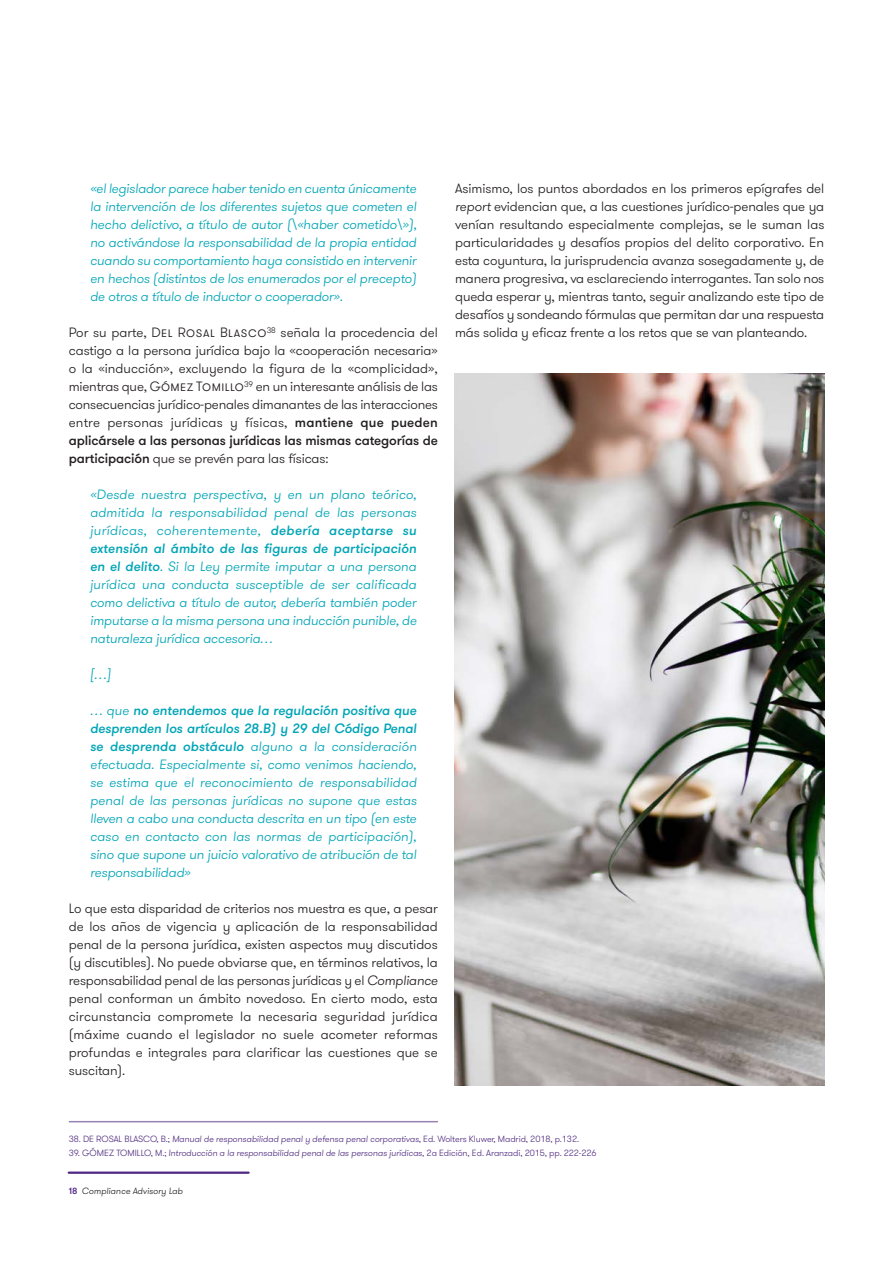
<style>
.page{position:relative;width:893px;height:1263px;background:#fff}
.page>*{position:absolute;margin:0;border:0;box-sizing:border-box;transform-origin:0 0}
.t1{font:300 13.5px/18px "GT Walsheim Pro";letter-spacing:-.01em;color:#231f20;text-align:justify}
.t2{font:italic 300 13.5px/18px "GT Walsheim Pro";letter-spacing:-.01em;color:#00a5b6;text-align:justify}
.t3{font:300 9px "GT Walsheim Pro";letter-spacing:-.01em;color:#522e81}
.t4{font:italic 300 9px "GT Walsheim Pro";color:#231f20}
.s1{font-weight:500}
.s2{font-style:italic}
.s3{font-weight:500;font-style:normal;color:#4f2683}
</style>
<div class="page">
<hr style="left:69px;top:1171px;width:180px;height:3px;background:#4f2683">
<hr style="left:69px;top:1121px;width:369px;height:1px;background:#522e81">
<img style="left:455px;top:373px;width:370px;height:712px">
<p class="t2" style="left:90px;top:180px;width:328px">«el legislador parece haber tenido en cuenta únicamente la intervención de los diferentes sujetos que cometen el hecho delictivo, a título de autor (\«haber cometido\»), no activándose la responsabilidad de la propia entidad cuando su comportamiento haya consistido en intervenir en hechos (distintos de los enumerados por el precepto) de otros a título de inductor o cooperador».</p>
<p class="t1" style="left:69px;top:324px;width:371px">Por su parte, Del Rosal Blasco<sup>38</sup> señala la procedencia del castigo a la persona jurídica bajo la «cooperación necesaria» o la «inducción», excluyendo la figura de la «complicidad», mientras que, Gómez Tomillo<sup>39</sup> en un interesante análisis de las consecuencias jurídico-penales dimanantes de las interacciones entre personas jurídicas y físicas, <span class="s1">mantiene que pueden aplicársele a las personas jurídicas las mismas categorías de participación</span> que se prevén para las físicas:</p>
<p class="t2" style="left:90px;top:486px;width:328px">«Desde nuestra perspectiva, y en un plano teórico, admitida la responsabilidad penal de las personas jurídicas, coherentemente, <span class="s1">debería aceptarse su extensión al ámbito de las figuras de participación en el delito</span>. Si la Ley permite imputar a una persona jurídica una conducta susceptible de ser calificada como delictiva a título de autor, debería también poder imputarse a la misma persona una inducción punible, de naturaleza jurídica accesoria…</p>
<p class="t2" style="left:90px;top:666px;width:22px">[…]</p>
<p class="t2" style="left:90px;top:702px;width:328px">… que <span class="s1">no entendemos que la regulación positiva que desprenden los artículos 28.B) y 29 del Código Penal se desprenda obstáculo</span> alguno a la consideración efectuada. Especialmente si, como venimos haciendo, se estima que el reconocimiento de responsabilidad penal de las personas jurídicas no supone que estas lleven a cabo una conducta descrita en un tipo (en este caso en contacto con las normas de participación), sino que supone un juicio valorativo de atribución de tal responsabilidad»</p>
<p class="t1" style="left:69px;top:900px;width:371px">Lo que esta disparidad de criterios nos muestra es que, a pesar de los años de vigencia y aplicación de la responsabilidad penal de la persona jurídica, existen aspectos muy discutidos (y discutibles). No puede obviarse que, en términos relativos, la responsabilidad penal de las personas jurídicas y el <span class="s2">Compliance </span>penal conforman un ámbito novedoso. En cierto modo, esta circunstancia compromete la necesaria seguridad jurídica (máxime cuando el legislador no suele acometer reformas profundas e integrales para clarificar las cuestiones que se suscitan).</p>
<p class="t1" style="left:455px;top:180px;width:371px">Asimismo, los puntos abordados en los primeros epígrafes del <span class="s2">report</span> evidencian que, a las cuestiones jurídico-penales que ya venían resultando especialmente complejas, se le suman las particularidades y desafíos propios del delito corporativo. En esta coyuntura, la jurisprudencia avanza sosegadamente y, de manera progresiva, va esclareciendo interrogantes. Tan solo nos queda esperar y, mientras tanto, seguir analizando este tipo de desafíos y sondeando fórmulas que permitan dar una respuesta más solida y eficaz frente a los retos que se van planteando.</p>
<p class="t3" style="left:69px;top:1133px;width:512px">38. DE ROSAL BLASCO, B.; <span class="s2">Manual de responsabilidad penal y defensa penal corporativas,</span> Ed. Wolters Kluwer, Madrid, 2018, p.132.</p>
<p class="t3" style="left:69px;top:1147px;width:529px">39. GÓMEZ TOMILLO, M.; <span class="s2">Introducción a la responsabilidad penal de las personas jurídicas</span>, 2ª Edición, Ed. Aranzadi, 2015, pp. 222-226</p>
<p class="t4" style="left:69px;top:1185px;width:116px"><span class="s3">18</span> Compliance Advisory Lab</p>
</div>
